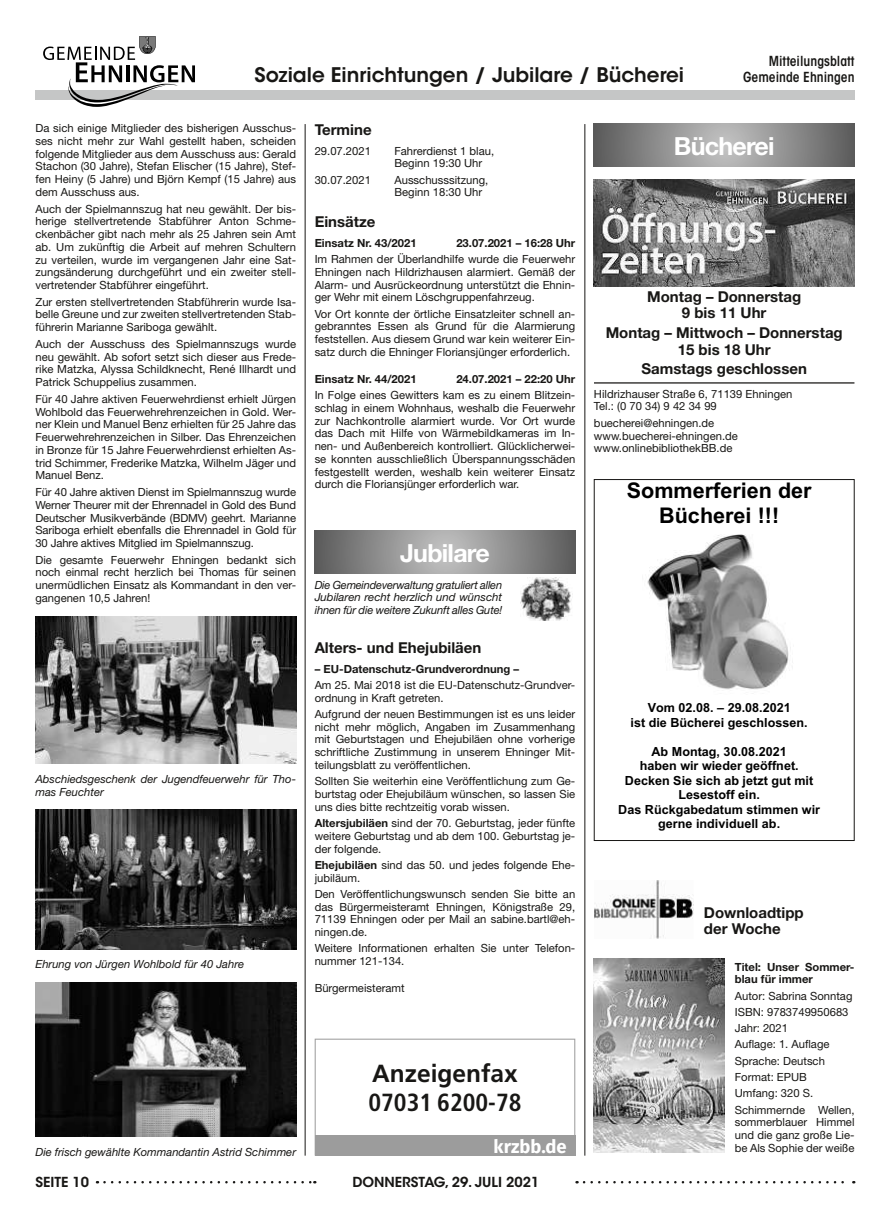
<style>
.page{position:relative;width:890px;height:1223px;background:#fff}
.page>*{position:absolute;margin:0;border:0;box-sizing:border-box;transform-origin:0 0}
.t1{font:700 25px "Helvetica Neue";letter-spacing:-.03em;color:#fff}
.t2{font:700 condensed 24.75px "Frutiger LT Pro";color:#181715}
.t3{font:700 24.75px "Frutiger LT Pro";color:#181715}
.t4{font:700 21.62px/24.9px "Arial";color:#000;text-align:center}
.t5{font:600 20px "ITC Avant Garde Std";color:#181715}
.t6{font:700 18.5px "Fira Sans";color:#fff}
.t7{font:700 15px/16.2px "Helvetica Neue LT Std";color:#181715;text-align:center}
.t8{font:600 condensed 13.75px "ITC Avant Garde Std";color:#181715}
.t9{font:600 13.75px "ITC Avant Garde Std";color:#181715}
.t10{font:700 12.62px/14.5px "Arial";color:#000;text-align:center}
.t11{font:11.25px/12.8px "Helvetica Neue LT Std";color:#181715;text-align:justify}
.t12{font:700 11.25px/12.8px "Helvetica Neue LT Std";color:#181715}
.t13{font:italic 11.25px/12.8px "Helvetica Neue LT Std";color:#181715}
.t14{font:italic 11.25px/12.8px "Helvetica Neue";letter-spacing:-.015em;color:#181715;text-align:justify}
.s1{font-weight:700}
</style>
<div class="page">
<div style="left:35px;top:90px;width:819px;height:10px;background:#c5c6c6"></div>
<svg style="left:43px;top:36px;width:152px;height:71px"></svg>
<hr style="left:305px;top:124px;width:1px;height:1031px;background:#181715">
<hr style="left:584px;top:124px;width:1px;height:1031px;background:#181715">
<svg style="left:584px;top:1181px;width:270px;height:2px"></svg>
<svg style="left:104px;top:1181px;width:211px;height:2px"></svg>
<img style="left:35px;top:616px;width:261px;height:148px">
<img style="left:35px;top:810px;width:261px;height:139px">
<img style="left:35px;top:982px;width:261px;height:154px">
<img style="left:520px;top:577px;width:52px;height:43px">
<svg style="left:314px;top:531px;width:261px;height:42px;background:#8d8d8d"></svg>
<svg style="left:594px;top:124px;width:260px;height:42px;background:#8d8d8d"></svg>
<hr style="left:594px;top:382px;width:260px;height:1px;background:#181715">
<img style="left:594px;top:179px;width:260px;height:108px">
<img style="left:647px;top:534px;width:146px;height:156px">
<img style="left:594px;top:880px;width:99px;height:58px">
<img style="left:594px;top:958px;width:130px;height:194px">
<svg style="left:314px;top:1038px;width:261px;height:117px"></svg>
<p class="t8" style="left:768px;top:53px;width:87px">Mitteilungsblatt</p>
<h3 class="t5" style="left:254px;top:67px;width:431px">Soziale Einrichtungen / Jubilare / Bücherei</h3>
<p class="t8" style="left:743px;top:69px;width:113px">Gemeinde Ehningen</p>
<p class="t11" style="left:35px;top:123px;width:262px">Da sich einige Mitglieder des bisherigen Ausschus&shy;ses nicht mehr zur Wahl gestellt haben, scheiden folgende Mitglieder aus dem Ausschuss aus: Gerald Stachon (30 Jahre), Stefan Elischer (15 Jahre), Stef&shy;fen Heiny (5 Jahre) und Björn Kempf (15 Jahre) aus dem Ausschuss aus.</p>
<p class="t11" style="left:35px;top:203px;width:262px">Auch der Spielmannszug hat neu gewählt. Der bis&shy;herige stellvertretende Stabführer Anton Schme&shy;ckenbächer gibt nach mehr als 25 Jahren sein Amt ab. Um zukünftig die Arbeit auf mehren Schultern zu verteilen, wurde im vergangenen Jahr eine Sat&shy;zungsänderung durchgeführt und ein zweiter stell&shy;vertretender Stabführer eingeführt.</p>
<p class="t11" style="left:35px;top:296px;width:262px">Zur ersten stellvertretenden Stabführerin wurde Isa&shy;belle Greune und zur zweiten stellvertretenden Stab&shy;führerin Marianne Sariboga gewählt.</p>
<p class="t11" style="left:35px;top:338px;width:262px">Auch der Ausschuss des Spielmannszugs wurde neu gewählt. Ab sofort setzt sich dieser aus Frede&shy;rike Matzka, Alyssa Schildknecht, René Illhardt und Patrick Schuppelius zusammen.</p>
<p class="t11" style="left:35px;top:393px;width:262px">Für 40 Jahre aktiven Feuerwehrdienst erhielt Jürgen Wohlbold das Feuerwehrehrenzeichen in Gold. Wer&shy;ner Klein und Manuel Benz erhielten für 25 Jahre das Feuerwehrehrenzeichen in Silber. Das Ehrenzeichen in Bronze für 15 Jahre Feuerwehrdienst erhielten As&shy;trid Schimmer, Frederike Matzka, Wilhelm Jäger und Manuel Benz.</p>
<p class="t11" style="left:35px;top:486px;width:262px">Für 40 Jahre aktiven Dienst im Spielmannszug wurde Werner Theurer mit der Ehrennadel in Gold des Bund Deutscher Musikverbände (BDMV) geehrt. Marianne Sariboga erhielt ebenfalls die Ehrennadel in Gold für 30 Jahre aktives Mitglied im Spielmannszug.</p>
<p class="t11" style="left:35px;top:554px;width:262px">Die gesamte Feuerwehr Ehningen bedankt sich noch einmal recht herzlich bei Thomas für seinen unermüdlichen Einsatz als Kommandant in den ver&shy;gangenen 10,5 Jahren!</p>
<p class="t13" style="left:35px;top:772px;width:262px">Abschiedsgeschenk der Jugendfeuerwehr für Tho&shy;mas Feuchter</p>
<p class="t13" style="left:35px;top:958px;width:210px">Ehrung von Jürgen Wohlbold für 40 Jahre</p>
<p class="t13" style="left:35px;top:1145px;width:262px">Die frisch gewählte Kommandantin Astrid Schimmer</p>
<h3 class="t7" style="left:314px;top:123px;width:58px">Termine</h3>
<p class="t11" style="left:314px;top:145px;width:58px">29.07.2021</p>
<p class="t11" style="left:394px;top:145px;width:101px">Fahrerdienst 1 blau,<br>Beginn 19:30 Uhr</p>
<p class="t11" style="left:314px;top:174px;width:58px">30.07.2021</p>
<p class="t11" style="left:394px;top:174px;width:95px">Ausschusssitzung,<br>Beginn 18:30 Uhr</p>
<h3 class="t7" style="left:314px;top:215px;width:62px">Einsätze</h3>
<p class="t12" style="left:314px;top:237px;width:103px">Einsatz Nr. 43/2021</p>
<p class="t12" style="left:456px;top:237px;width:120px">23.07.2021 – 16:28 Uhr</p>
<p class="t11" style="left:314px;top:254px;width:262px">Im Rahmen der Überlandhilfe wurde die Feuerwehr Ehningen nach Hildrizhausen alarmiert. Gemäß der Alarm- und Ausrückeordnung unterstützt die Ehnin&shy;ger Wehr mit einem Löschgruppenfahrzeug.</p>
<p class="t11" style="left:314px;top:308px;width:262px">Vor Ort konnte der örtliche Einsatzleiter schnell an&shy;gebranntes Essen als Grund für die Alarmierung feststellen. Aus diesem Grund war kein weiterer Ein&shy;satz durch die Ehninger Floriansjünger erforderlich.</p>
<p class="t12" style="left:314px;top:373px;width:103px">Einsatz Nr. 44/2021</p>
<p class="t12" style="left:456px;top:373px;width:120px">24.07.2021 – 22:20 Uhr</p>
<p class="t11" style="left:314px;top:390px;width:262px">In Folge eines Gewitters kam es zu einem Blitzein&shy;schlag in einem Wohnhaus, weshalb die Feuerwehr zur Nachkontrolle alarmiert wurde. Vor Ort wurde das Dach mit Hilfe von Wärmebildkameras im In&shy;nen- und Außenbereich kontrolliert. Glücklicherwei&shy;se konnten ausschließlich Überspannungsschäden festgestellt werden, weshalb kein weiterer Einsatz durch die Floriansjünger erforderlich war.</p>
<h1 class="t1" style="left:673px;top:132px;width:102px">Bücherei</h1>
<h3 class="t7" style="left:647px;top:290px;width:156px">Montag – Donnerstag<br>9 bis 11 Uhr</h3>
<h3 class="t7" style="left:605px;top:326px;width:238px">Montag – Mittwoch – Donnerstag<br>15 bis 18 Uhr</h3>
<h3 class="t7" style="left:641px;top:362px;width:167px">Samstags geschlossen</h3>
<p class="t11" style="left:594px;top:388px;width:200px">Hildrizhauser Straße 6, 71139 Ehningen<br>Tel.: (0 70 34) 9 42 34 99</p>
<p class="t11" style="left:594px;top:417px;width:145px;text-align:left">buecherei@ehningen.de www.buecherei-ehningen.de www.onlinebibliothekBB.de</p>
<h3 class="t4" style="left:626px;top:478px;width:186px">Sommerferien der<br>Bücherei !!!</h3>
<h1 class="t1" style="left:400px;top:539px;width:91px">Jubilare</h1>
<p class="t14" style="left:314px;top:578px;width:189px">Die Gemeindeverwaltung gratuliert allen Jubilaren recht herzlich und wünscht ihnen für die weitere Zukunft alles Gute!</p>
<h3 class="t7" style="left:314px;top:640px;width:168px">Alters- und Ehejubiläen</h3>
<p class="t12" style="left:314px;top:663px;width:206px">– EU-Datenschutz-Grundverordnung –</p>
<p class="t11" style="left:314px;top:679px;width:262px">Am 25. Mai 2018 ist die EU-Datenschutz-Grundver&shy;ordnung in Kraft getreten.</p>
<p class="t11" style="left:314px;top:708px;width:262px">Aufgrund der neuen Bestimmungen ist es uns leider nicht mehr möglich, Angaben im Zusammenhang mit Geburtstagen und Ehejubiläen ohne vorherige schriftliche Zustimmung in unserem Ehninger Mit&shy;teilungsblatt zu veröffentlichen.</p>
<p class="t11" style="left:314px;top:776px;width:262px">Sollten Sie weiterhin eine Veröffentlichung zum Ge&shy;burtstag oder Ehejubiläum wünschen, so lassen Sie uns dies bitte rechtzeitig vorab wissen.</p>
<p class="t11" style="left:314px;top:817px;width:262px"><span class="s1">Altersjubiläen</span> sind der 70. Geburtstag, jeder fünfte weitere Geburtstag und ab dem 100. Geburtstag je&shy;der folgende.</p>
<p class="t11" style="left:314px;top:859px;width:262px"><span class="s1">Ehejubiläen</span> sind das 50. und jedes folgende Ehe&shy;jubiläum.</p>
<p class="t11" style="left:314px;top:888px;width:262px">Den Veröffentlichungswunsch senden Sie bitte an das Bürgermeisteramt Ehningen, Königstraße 29, 71139 Ehningen oder per Mail an sabine.bartl@eh&shy;ningen.de.</p>
<p class="t11" style="left:314px;top:943px;width:262px">Weitere Informationen erhalten Sie unter Telefon&shy;nummer 121-134.</p>
<p class="t11" style="left:314px;top:982px;width:91px">Bürgermeisteramt</p>
<p class="t10" style="left:630px;top:700px;width:179px">Vom 02.08. – 29.08.2021<br>ist die Bücherei geschlossen.</p>
<p class="t10" style="left:618px;top:744px;width:203px">Ab Montag, 30.08.2021<br>haben wir wieder geöffnet.<br>Decken Sie sich ab jetzt gut mit<br>Lesestoff ein.<br>Das Rückgabedatum stimmen wir gerne individuell ab.</p>
<h3 class="t7" style="left:703px;top:906px;width:101px;text-align:left">Downloadtipp der Woche</h3>
<p class="t12" style="left:734px;top:961px;width:121px">Titel: Unser Sommer&shy;blau für immer</p>
<p class="t11" style="left:734px;top:988px;width:121px;line-height:16.2px;text-align:left">Autor: Sabrina Sonntag<br>ISBN: 9783749950683<br>Jahr: 2021<br>Aufage: 1. Aufage<br>Sprache: Deutsch<br>Format: EPUB<br>Umfang: 320 S.<br>Schimmernde Wellen,</p>
<p class="t11" style="left:734px;top:1117px;width:121px">sommerblauer Himmel und die ganz große Lie-</p>
<h2 class="t3" style="left:372px;top:1064px;width:147px">Anzeigenfax</h2>
<h2 class="t2" style="left:368px;top:1092px;width:154px">07031 6200-78</h2>
<h3 class="t6" style="left:493px;top:1133px;width:74px">krzbb.de</h3>
<p class="t11" style="left:734px;top:1142px;width:121px">be Als Sophie der weiße</p>
<p class="t9" style="left:35px;top:1177px;width:55px">SEITE 10</p>
<p class="t9" style="left:352px;top:1177px;width:188px">DONNERSTAG, 29. JULI 2021</p>
</div>
